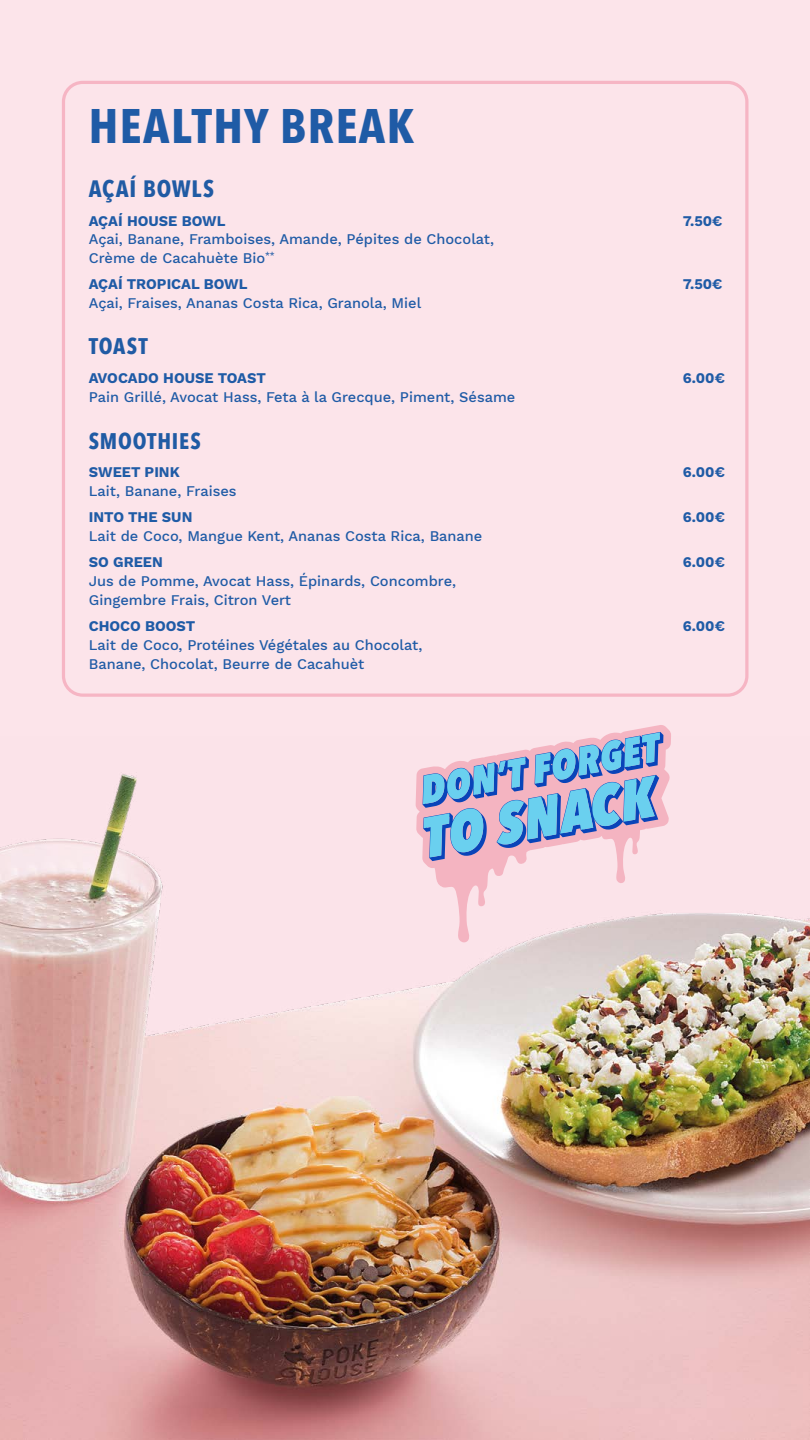
<style>
.page{position:relative;width:810px;height:1440px;background:#fce4ea}
.page>*{position:absolute;margin:0;border:0;box-sizing:border-box;transform-origin:0 0}
.t1{font:700 48.38px "Avenir Next Condensed";letter-spacing:.03em;color:#1f5ba6}
.t2{font:700 23.62px "Avenir Next Condensed";letter-spacing:.035em;color:#205ba4}
.t3{font:700 22.58px "Avenir Next Condensed";letter-spacing:.035em;color:#205ba4}
.t4{font:500 14.55px/18.8px "Work Sans";color:#1f5ba6}
.t5{font:700 14.55px "Work Sans";color:#1f5ba6}
</style>
<div class="page">
<div style="left:62px;top:81px;width:687px;height:616px;border:3px solid #f6b5c4;border-radius:19px"></div>
<svg style="left:605px;top:725px;width:66px;height:11px"></svg>
<img style="left:0;top:736px;width:810px;height:704px">
<h1 class="t1" style="left:89px;top:97px;width:327px">HEALTHY BREAK</h1>
<h2 class="t2" style="left:89px;top:174px;width:127px">AÇAÍ BOWLS</h2>
<p class="t5" style="left:89px;top:212px;width:138px">AÇAÍ HOUSE BOWL</p>
<p class="t5" style="left:683px;top:212px;width:41px">7.50€</p>
<p class="t4" style="left:89px;top:231px;width:407px">Açai, Banane, Framboises, Amande, Pépites de Chocolat,<br>Crème de Cacahuète Bio<sup>**</sup></p>
<p class="t5" style="left:89px;top:276px;width:160px">AÇAÍ TROPICAL BOWL</p>
<p class="t5" style="left:683px;top:276px;width:41px">7.50€</p>
<p class="t4" style="left:89px;top:294px;width:334px">Açai, Fraises, Ananas Costa Rica, Granola, Miel</p>
<h3 class="t3" style="left:89px;top:333px;width:61px">TOAST</h3>
<p class="t5" style="left:89px;top:370px;width:179px">AVOCADO HOUSE TOAST</p>
<p class="t5" style="left:683px;top:370px;width:44px">6.00€</p>
<p class="t4" style="left:89px;top:388px;width:428px">Pain Grillé, Avocat Hass, Feta à la Grecque, Piment, Sésame</p>
<h3 class="t3" style="left:89px;top:427px;width:113px">SMOOTHIES</h3>
<p class="t5" style="left:89px;top:464px;width:93px">SWEET PINK</p>
<p class="t5" style="left:683px;top:464px;width:44px">6.00€</p>
<p class="t4" style="left:89px;top:483px;width:149px">Lait, Banane, Fraises</p>
<p class="t5" style="left:89px;top:509px;width:105px">INTO THE SUN</p>
<p class="t5" style="left:683px;top:509px;width:44px">6.00€</p>
<p class="t4" style="left:89px;top:528px;width:395px">Lait de Coco, Mangue Kent, Ananas Costa Rica, Banane</p>
<p class="t5" style="left:89px;top:554px;width:76px">SO GREEN</p>
<p class="t5" style="left:683px;top:554px;width:44px">6.00€</p>
<p class="t4" style="left:89px;top:572px;width:369px">Jus de Pomme, Avocat Hass, Épinards, Concombre,<br>Gingembre Frais, Citron Vert</p>
<p class="t5" style="left:89px;top:618px;width:108px">CHOCO BOOST</p>
<p class="t5" style="left:683px;top:618px;width:44px">6.00€</p>
<p class="t4" style="left:89px;top:636px;width:335px">Lait de Coco, Protéines Végétales au Chocolat,<br>Banane, Chocolat, Beurre de Cacahuèt</p>
</div>
